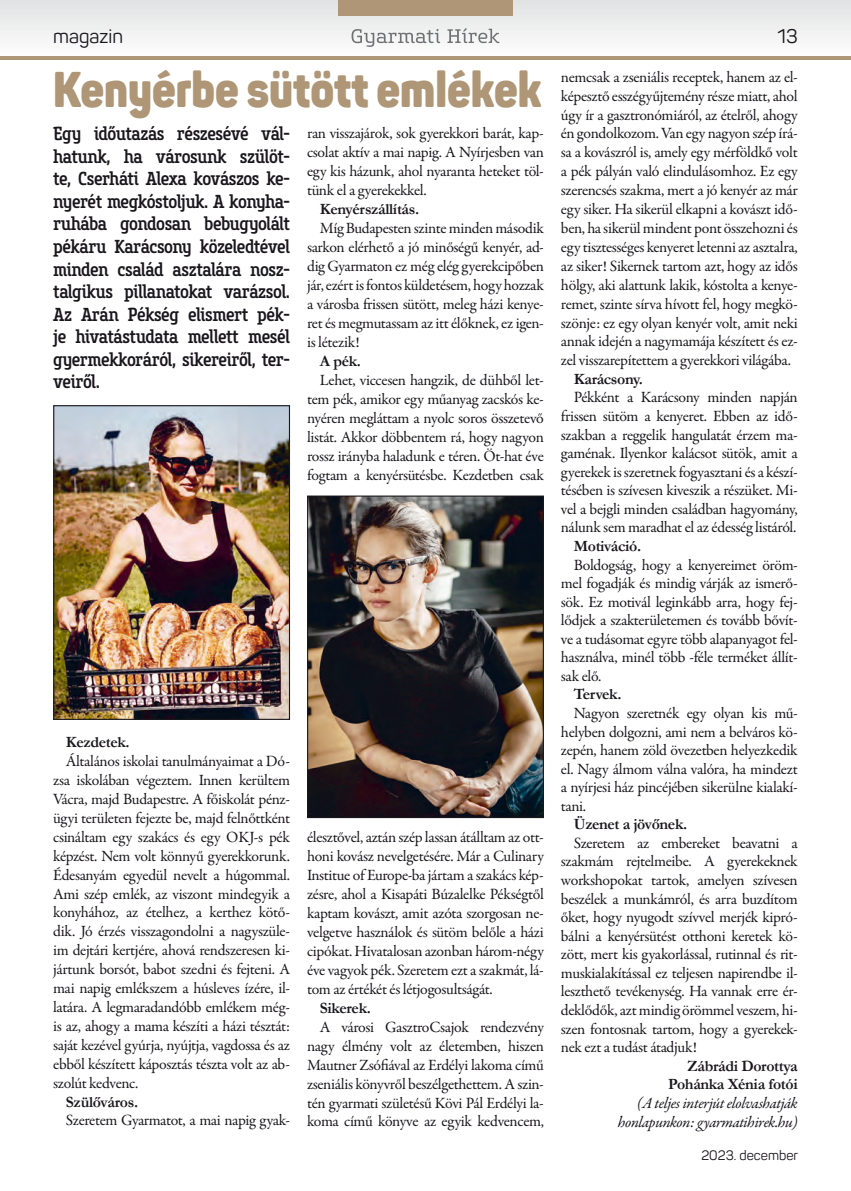
<style>
.page{position:relative;width:851px;height:1191px;background:#fff}
.page>*{position:absolute;margin:0;border:0;box-sizing:border-box;transform-origin:0 0}
.t1{font:900 49.5px "Panton";color:#ae9676;scale:.87 1}
.t2{font:19.5px "Panton";color:#1a171c}
.t3{font:500 18.75px/22.5px "Core Slab M57 Cn";letter-spacing:-.03em;color:#1a171c;text-align:justify}
.t4{font:15.75px/18.9px "Garamond Premr Pro";letter-spacing:-.02em;color:#1a171c;text-align:justify}
.t5{font:700 15.75px/18.6px "Garamond";letter-spacing:-.02em;color:#1a171c;text-align:right}
.t6{font:italic 15.75px/18.9px "Garamond Premr Pro";letter-spacing:-.025em;color:#1a171c;text-align:right}
.t7{font:13.5px "Panton";color:#1a171c}
</style>
<div class="page">
<div style="left:0;top:0;width:850px;height:60px;background:linear-gradient(to bottom,#e1e1e2,#fff)"></div>
<hr style="left:0;top:56px;width:850px;height:4px;background:#ae9676">
<svg style="left:351px;top:28px;width:148px;height:19px"></svg>
<div style="left:338px;top:0;width:174px;height:15px;background:#ae9676"></div>
<img style="left:309px;top:497px;width:233px;height:319px">
<div style="left:307px;top:495px;width:237px;height:323px;border:1px solid #1a171c"></div>
<img style="left:55px;top:407px;width:233px;height:311px">
<div style="left:53px;top:405px;width:237px;height:315px;border:1px solid #1a171c"></div>
<p class="t2" style="left:53px;top:24px;width:71px">magazin</p>
<p class="t2" style="left:777px;top:24px;width:22px">13</p>
<h1 class="t1" style="left:53px;top:57px;width:563px">Kenyérbe sütött emlékek</h1>
<p class="t3" style="left:53px;top:123px;width:238px">Egy időutazás részesévé vál&shy;hatunk, ha városunk szülöt&shy;te, Cserháti Alexa kovászos ke&shy;nyerét megkóstoljuk. A konyha&shy;ruhába gondosan bebugyolált pékáru Karácsony közeledtével minden család asztalára nosz&shy;talgikus pillanatokat varázsol.<br>Az Arán Pékség elismert pék&shy;je hivatástudata mellett mesél gyermekkoráról, sikereiről, ter&shy;veiről.</p>
<p class="t4" style="left:307px;top:124px;width:238px">ran visszajárok, sok gyerekkori barát, kap&shy;csolat aktív a mai napig. A Nyírjesben van egy kis házunk, ahol nyaranta heteket töl&shy;tünk el a gyerekekkel.</p>
<p class="t5" style="left:320px;top:200px;width:101px">Kenyérszállítás.</p>
<p class="t4" style="left:307px;top:219px;width:238px;text-indent:13px">Míg Budapesten szinte minden második sarkon elérhető a jó minőségű kenyér, ad&shy;dig Gyarmaton ez még elég gyerekcipőben jár, ezért is fontos küldetésem, hogy hozzak a városba frissen sütött, meleg házi kenye&shy;ret és megmutassam az itt élőknek, ez igen&shy;is létezik!</p>
<p class="t5" style="left:320px;top:352px;width:43px">A pék.</p>
<p class="t4" style="left:307px;top:371px;width:238px;text-indent:13px">Lehet, viccesen hangzik, de dühből let&shy;tem pék, amikor egy műanyag zacskós ke&shy;nyéren megláttam a nyolc soros összetevő listát. Akkor döbbentem rá, hogy nagyon rossz irányba haladunk e téren. Öt-hat éve fogtam a kenyérsütésbe. Kezdetben csak</p>
<p class="t5" style="left:66px;top:733px;width:65px">Kezdetek.</p>
<p class="t4" style="left:53px;top:752px;width:238px;text-indent:13px">Általános iskolai tanulmányaimat a Dó&shy;zsa iskolában végeztem. Innen kerültem Vácra, majd Budapestre. A főiskolát pénz&shy;ügyi területen fejezte be, majd felnőttként csináltam egy szakács és egy OKJ-s pék képzést. Nem volt könnyű gyerekkorunk.<br>Édesanyám egyedül nevelt a húgommal.<br>Ami szép emlék, az viszont mindegyik a konyhához, az ételhez, a kerthez kötő&shy;dik. Jó érzés visszagondolni a nagyszüle&shy;im dejtári kertjére, ahová rendszeresen ki&shy;jártunk borsót, babot szedni és fejteni. A mai napig emlékszem a húsleves ízére, il&shy;latára. A legmaradandóbb emlékem még&shy;is az, ahogy a mama készíti a házi tésztát: saját kezével gyúrja, nyújtja, vagdossa és az ebből készített káposztás tészta volt az ab&shy;szolút kedvenc.</p>
<p class="t5" style="left:66px;top:1092px;width:74px">Szülőváros.</p>
<p class="t4" style="left:66px;top:1111px;width:225px">Szeretem Gyarmatot, a mai napig gyak-</p>
<p class="t4" style="left:307px;top:827px;width:238px">élesztővel, aztán szép lassan átálltam az ott&shy;honi kovász nevelgetésére. Már a Culinary Institue of Europe-ba jártam a szakács kép&shy;zésre, ahol a Kisapáti Búzalelke Pékségtől kaptam kovászt, amit azóta szorgosan ne&shy;velgetve használok és sütöm belőle a házi cipókat. Hivatalosan azonban három-négy éve vagyok pék. Szeretem ezt a szakmát, lá&shy;tom az értékét és létjogosultságát.</p>
<p class="t5" style="left:320px;top:998px;width:52px">Sikerek.</p>
<p class="t4" style="left:307px;top:1017px;width:238px;text-indent:13px">A városi GasztroCsajok rendezvény nagy élmény volt az életemben, hiszen Mautner Zsófiával az Erdélyi lakoma című zseniális könyvről beszélgethettem. A szin&shy;tén gyarmati születésű Kövi Pál Erdélyi la&shy;koma című könyve az egyik kedvencem,</p>
<p class="t4" style="left:561px;top:68px;width:238px">nemcsak a zseniális receptek, hanem az el&shy;képesztő esszégyűjtemény része miatt, ahol úgy ír a gasztronómiáról, az ételről, ahogy én gondolkozom. Van egy nagyon szép írá&shy;sa a kovászról is, amely egy mérföldkő volt a pék pályán való elindulásomhoz. Ez egy szerencsés szakma, mert a jó kenyér az már egy siker. Ha sikerül elkapni a kovászt idő&shy;ben, ha sikerül mindent pont összehozni és egy tisztességes kenyeret letenni az asztalra, az siker! Sikernek tartom azt, hogy az idős hölgy, aki alattunk lakik, kóstolta a kenye&shy;remet, szinte sírva hívott fel, hogy megkö&shy;szönje: ez egy olyan kenyér volt, amit neki annak idején a nagymamája készített és ez&shy;zel visszarepítettem a gyerekkori világába.</p>
<p class="t5" style="left:573px;top:370px;width:71px">Karácsony.</p>
<p class="t4" style="left:561px;top:388px;width:238px;text-indent:13px">Pékként a Karácsony minden napján frissen sütöm a kenyeret. Ebben az idő&shy;szakban a reggelik hangulatát érzem ma&shy;gaménak. Ilyenkor kalácsot sütök, amit a gyerekek is szeretnek fogyasztani és a készí&shy;tésében is szívesen kiveszik a részüket. Mi&shy;vel a bejgli minden családban hagyomány, nálunk sem maradhat el az édesség listáról.</p>
<p class="t5" style="left:573px;top:537px;width:69px">Motiváció.</p>
<p class="t4" style="left:561px;top:555px;width:238px;text-indent:13px">Boldogság, hogy a kenyereimet öröm&shy;mel fogadják és mindig várják az ismerő&shy;sök. Ez motivál leginkább arra, hogy fej&shy;lődjek a szakterületemen és tovább bővít&shy;ve a tudásomat egyre több alapanyagot fel&shy;használva, minél több -féle terméket állít&shy;sak elő.</p>
<p class="t5" style="left:573px;top:685px;width:49px">Tervek.</p>
<p class="t4" style="left:561px;top:704px;width:238px;text-indent:13px">Nagyon szeretnék egy olyan kis mű&shy;helyben dolgozni, ami nem a belváros kö&shy;zepén, hanem zöld övezetben helyezkedik el. Nagy álmom válna valóra, ha mindezt a nyírjesi ház pincéjében sikerülne kialakí&shy;tani.</p>
<p class="t5" style="left:573px;top:815px;width:115px">Üzenet a jövőnek.</p>
<p class="t4" style="left:561px;top:834px;width:238px;text-indent:13px">Szeretem az embereket beavatni a szakmám rejtelmeibe. A gyerekeknek workshopokat tartok, amelyen szívesen beszélek a munkámról, és arra buzdítom őket, hogy nyugodt szívvel merjék kipró&shy;bálni a kenyérsütést otthoni keretek kö&shy;zött, mert kis gyakorlással, rutinnal és rit&shy;muskialakítással ez teljesen napirendbe il&shy;leszthető tevékenység. Ha vannak erre ér&shy;deklődők, azt mindig örömmel veszem, hi&shy;szen fontosnak tartom, hogy a gyerekek&shy;nek ezt a tudást átadjuk!</p>
<p class="t5" style="left:668px;top:1056px;width:131px">Zábrádi Dorottya<br>Pohánka Xénia fotói</p>
<p class="t6" style="left:617px;top:1094px;width:181px">(A teljes interjút elolvashatják honlapunkon: gyarmatihirek.hu)</p>
<p class="t7" style="left:701px;top:1147px;width:98px">2023. december</p>
</div>
